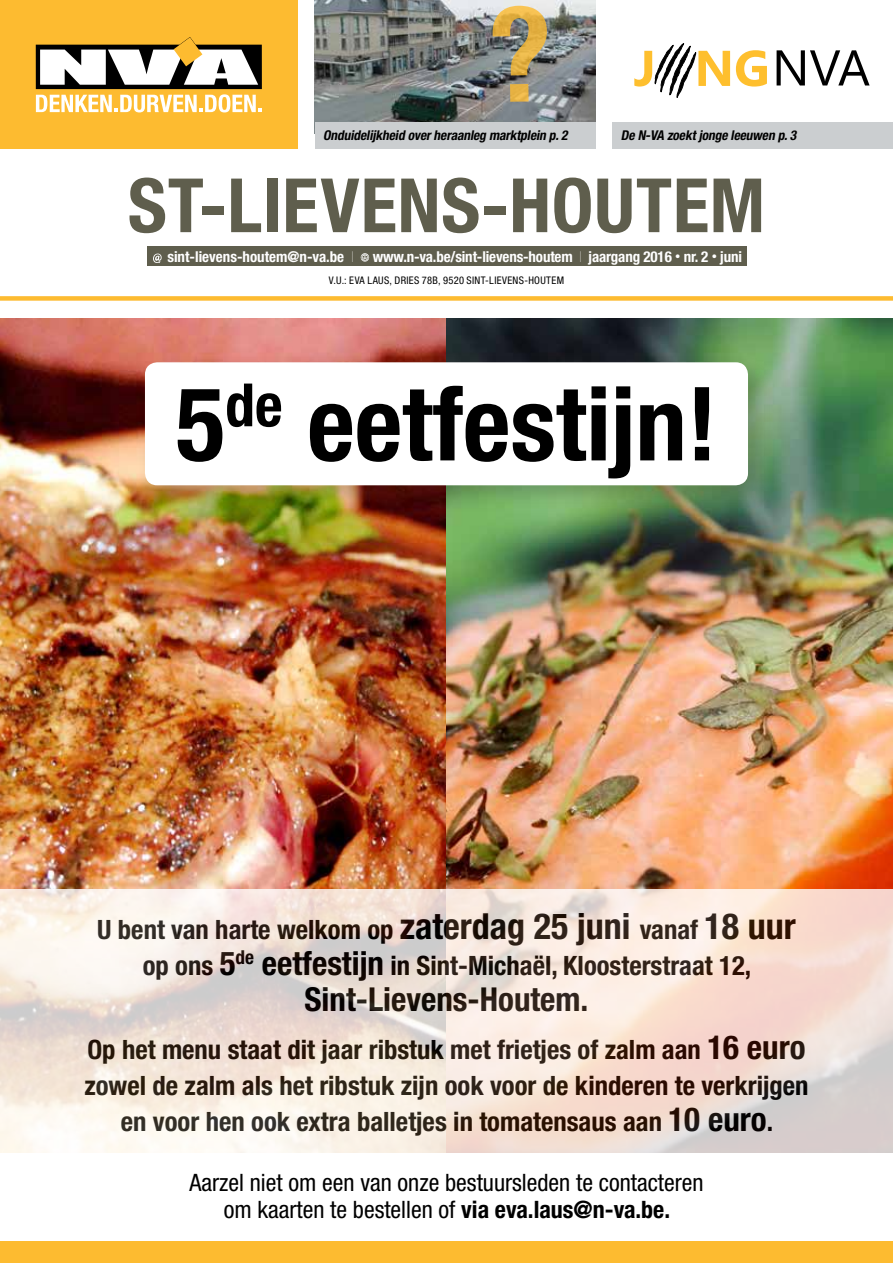
<style>
.page{position:relative;width:893px;height:1263px;background:#fff}
.page>*{position:absolute;margin:0;border:0;box-sizing:border-box;transform-origin:0 0}
.t1{font:700 condensed 102.6px "Helvetica Neue LT Std";color:#000}
.t2{font:700 condensed 75px "Helvetica Neue LT Std";letter-spacing:.01em;color:#5f5e4d}
.t3{font:700 condensed 33px "Helvetica Neue LT Std";color:#000}
.t4{font:700 condensed 26.7px/36px "Helvetica Neue LT Std";color:#000;text-align:center}
.t5{font:condensed 24px/27px "Helvetica Neue LT Std";color:#000;text-align:center}
.t6{font:700 condensed 15px "Helvetica Neue LT Std";letter-spacing:-.01em;color:#fff}
.t7{font:italic 700 condensed 13.5px "Helvetica Neue LT Std";color:#000}
.t8{font:condensed 10.5px "Helvetica Neue LT Std";letter-spacing:.03em;color:#000}
.s1{font-weight:200}
.s2{font-size:10.5px}
.s3{font-size:36px}
.s4{font-size:33px}
.s5{font-weight:700}
</style>
<div class="page">
<div style="left:0;top:0;width:298px;height:149px;background:#fdbb30"></div>
<svg style="left:36px;top:37px;width:226px;height:75px"></svg>
<div style="left:0;top:1242px;width:893px;height:21px;background:#fdbb30"></div>
<div style="left:147px;top:247px;width:599px;height:19px;background:#5f5e4d"></div>
<svg style="left:153px;top:254px;width:9px;height:9px"></svg>
<svg style="left:361px;top:253px;width:8px;height:9px"></svg>
<div style="left:0;top:296px;width:893px;height:5px;background:#fdbb30"></div>
<img style="left:0;top:319px;width:893px;height:570px">
<div style="left:137px;top:354px;width:640px;height:161px;background:#000;opacity:.23"></div>
<div style="left:145px;top:362px;width:603px;height:123px;background:#fff;border-radius:12px"></div>
<svg style="left:0;top:889px;width:893px;height:263px;background:#f1e3da"></svg>
<img style="left:315px;top:0;width:280px;height:122px">
<div style="left:315px;top:122px;width:280px;height:27px;background:#cbced0"></div>
<div style="left:612px;top:122px;width:281px;height:27px;background:#cbced0"></div>
<svg style="left:492px;top:6px;width:55px;height:96px;background:#ab986c"></svg>
<svg style="left:777px;top:50px;width:93px;height:35px"></svg>
<svg style="left:736px;top:50px;width:31px;height:37px"></svg>
<svg style="left:634px;top:43px;width:96px;height:55px"></svg>
<p class="t7" style="left:323px;top:127px;width:249px">Onduidelijkheid overheraanleg marktplein p.2</p>
<p class="t7" style="left:621px;top:127px;width:180px">De N-VA zoektjonge leeuwen p.3</p>
<h2 class="t2" style="left:128px;top:160px;width:639px">ST-LIEVENS-HOUTEM</h2>
<p class="t6" style="left:167px;top:247px;width:188px">sint-lievens-houtem@n-va.be <span class="s1">I</span></p>
<p class="t6" style="left:373px;top:247px;width:371px">www.n-va.be/sint-lievens-houtem <span class="s1">I</span> jaargang 2016 <span class="s2">•</span> nr. 2 <span class="s2">•</span> juni</p>
<p class="t8" style="left:329px;top:274px;width:237px">V.U.: EVA LAUS, DRIES 78B, 9520 SINT-LIEVENS-HOUTEM</p>
<h1 class="t1" style="left:176px;top:362px;width:543px">5<sup>de</sup> eetfestijn!</h1>
<p class="t4" style="left:97px;top:911px;width:700px">U bent van harte welkom op <span class="s3">zaterdag 25 juni</span> vanaf <span class="s3">18 uur </span>op ons <span class="s4">5</span><sup>de</sup> <span class="s4">eetfestijn</span> in Sint-Michaël, Kloosterstraat 12,</p>
<p class="t3" style="left:304px;top:979px;width:285px">Sint-Lievens-Houtem.</p>
<p class="t4" style="left:84px;top:1031px;width:726px">Op het menu staat dit jaar ribstuk met frietjes of zalm aan <span class="s4">16 euro </span>zowel de zalm als het ribstuk zijn ook voor de kinderen te verkrijgen en voor hen ook extra balletjes in tomatensaus aan <span class="s4">10 euro</span>.</p>
<p class="t5" style="left:189px;top:1169px;width:516px">Aarzel niet om een van onze bestuursleden te contacteren om kaarten te bestellen of <span class="s5">via eva.laus@n-va.be.</span></p>
</div>
